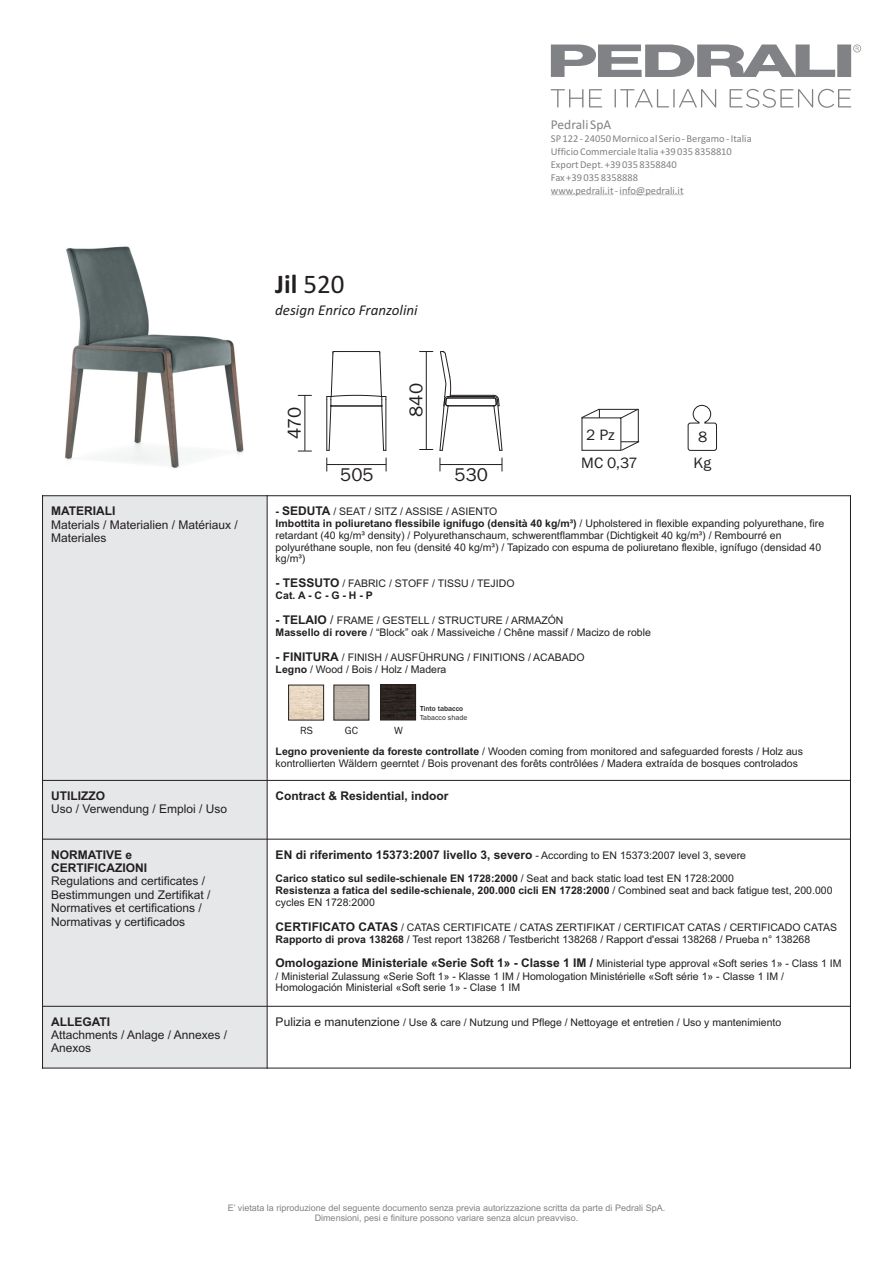
<style>
.page{position:relative;width:893px;height:1263px;background:#fff}
.page>*{position:absolute;margin:0;border:0;box-sizing:border-box;transform-origin:0 0}
.t1{font:700 27px "Calibri";color:#231f20}
.t2{font:19.05px "Franklin Gothic";color:#231f20}
.t3{font:15.6px "Franklin Gothic";color:#231f20}
.t4{font:italic 15px "Calibri";color:#231f20}
.t5{font:13.5px "Calibri";color:#808285}
.t6{font:12px/13.4px "Arial";color:#231f20}
.t7{font:700 12px "Arial";color:#231f20}
.t8{font:10.8px "Franklin Gothic";color:#231f20}
.t9{font:10.5px/11.9px "Arial";color:#231f20}
.t10{font:700 10.5px/11.7px "Arial";color:#231f20}
.t11{font:10.5px/12.8px "Calibri";color:#808285}
.t12{font:9px/10.1px "Arial";color:#808285;text-align:center}
.t13{font:500 7.5px/8.6px "Franklin Gothic";color:#231f20}
.s1{font-weight:400}
.s2{font-weight:700}
.s3{font-weight:700;font-size:12px}
.s4{font-size:12px}
.s5{font-weight:400;font-size:10.5px}
</style>
<div class="page">
<img style="left:65px;top:246px;width:179px;height:222px">
<div style="left:43px;top:496px;width:224px;height:284px;background:#e6e7e9"></div>
<div style="left:43px;top:780px;width:224px;height:59px;background:#e6e7e9"></div>
<div style="left:43px;top:839px;width:224px;height:167px;background:#e6e7e9"></div>
<div style="left:43px;top:1006px;width:224px;height:62px;background:#e6e7e9"></div>
<hr style="left:42px;top:495px;width:1px;height:573px;background:#231f20">
<hr style="left:267px;top:495px;width:1px;height:573px;background:#231f20">
<hr style="left:850px;top:495px;width:1px;height:573px;background:#231f20">
<hr style="left:42px;top:1068px;width:809px;height:1px;background:#231f20">
<hr style="left:42px;top:1006px;width:809px;height:1px;background:#231f20">
<hr style="left:42px;top:839px;width:809px;height:1px;background:#231f20">
<hr style="left:42px;top:780px;width:809px;height:1px;background:#231f20">
<hr style="left:42px;top:495px;width:809px;height:1px;background:#231f20">
<svg style="left:687px;top:405px;width:30px;height:46px"></svg>
<svg style="left:581px;top:408px;width:59px;height:43px"></svg>
<img style="left:382px;top:687px;width:32px;height:31px">
<div style="left:380px;top:685px;width:36px;height:35px;border:1px solid #231f20"></div>
<svg style="left:386px;top:458px;width:1px;height:13px"></svg>
<svg style="left:327px;top:458px;width:1px;height:13px"></svg>
<hr style="left:327px;top:464px;width:59px;height:1px;background:#231f20">
<svg style="left:298px;top:395px;width:14px;height:1px"></svg>
<svg style="left:298px;top:451px;width:14px;height:1px"></svg>
<hr style="left:305px;top:395px;width:1px;height:56px;background:#231f20">
<svg style="left:502px;top:458px;width:1px;height:13px"></svg>
<svg style="left:440px;top:458px;width:1px;height:13px"></svg>
<hr style="left:440px;top:464px;width:62px;height:1px;background:#231f20">
<svg style="left:419px;top:351px;width:14px;height:1px"></svg>
<svg style="left:419px;top:449px;width:14px;height:1px"></svg>
<hr style="left:426px;top:352px;width:1px;height:97px;background:#231f20">
<svg style="left:327px;top:351px;width:60px;height:100px"></svg>
<hr style="left:448px;top:405px;width:46px;height:1px;background:#231f20">
<hr style="left:448px;top:406px;width:46px;height:1px;background:#231f20">
<hr style="left:448px;top:396px;width:46px;height:1px;background:#231f20">
<hr style="left:448px;top:398px;width:46px;height:1px;background:#231f20">
<svg style="left:494px;top:395px;width:8px;height:56px"></svg>
<hr style="left:450px;top:395px;width:44px;height:1px;background:#231f20">
<svg style="left:440px;top:351px;width:11px;height:100px"></svg>
<img style="left:336px;top:687px;width:31px;height:31px">
<img style="left:290px;top:687px;width:32px;height:31px">
<div style="left:288px;top:685px;width:36px;height:35px;border:1px solid #231f20"></div>
<hr style="left:551px;top:195px;width:62px;height:1px;background:#808285">
<hr style="left:620px;top:195px;width:63px;height:1px;background:#808285">
<svg style="left:551px;top:44px;width:310px;height:64px"></svg>
<p class="t1" style="left:275px;top:273px;width:71px">Jil <span class="s1">520</span></p>
<p class="t4" style="left:275px;top:303px;width:144px">design Enrico Franzolini</p>
<p class="t2" style="left:288px;top:439px;width:34px;rotate:-90deg">470</p>
<p class="t2" style="left:340px;top:468px;width:35px">505</p>
<p class="t2" style="left:409px;top:417px;width:35px;rotate:-90deg">840</p>
<p class="t2" style="left:455px;top:468px;width:35px">530</p>
<p class="t5" style="left:551px;top:119px;width:62px">Pedrali SpA</p>
<p class="t11" style="left:551px;top:133px;width:202px">SP 122 - 24050 Mornico al Serio - Bergamo - Italia Ufficio Commerciale Italia +39 035 8358810<br>Export Dept. +39 035 8358840<br>Fax +39 035 8358888<br>www.pedrali.it - info@pedrali.it</p>
<p class="t3" style="left:586px;top:429px;width:30px">2 Pz</p>
<p class="t3" style="left:698px;top:431px;width:11px">8</p>
<p class="t3" style="left:581px;top:457px;width:58px">MC 0,37</p>
<p class="t3" style="left:693px;top:457px;width:19px">Kg</p>
<p class="t6" style="left:51px;top:505px;width:188px"><span class="s2">MATERIALI<br></span>Materials / Materialien / Matériaux /<br>Materiales</p>
<p class="t9" style="left:276px;top:506px;width:550px"><span class="s2">-</span> <span class="s3">SEDUTA</span> / SEAT / SITZ / ASSISE / ASIENTO<br><span class="s2">Imbottita in poliuretano flessibile ignifugo (densità 40 kg/m³)</span> / Upholstered in flexible expanding polyurethane, fire retardant (40 kg/m³ density) / Polyurethanschaum, schwerentflammbar (Dichtigkeit 40 kg/m³) / Rembourré en polyuréthane souple, non feu (densité 40 kg/m³) / Tapizado con espuma de poliuretano flexible, ignífugo (densidad 40 kg/m³)</p>
<p class="t9" style="left:276px;top:578px;width:240px"><span class="s3">- TESSUTO</span> / FABRIC / STOFF / TISSU / TEJIDO<br><span class="s2">Cat. A - C - G - H - P</span></p>
<p class="t9" style="left:276px;top:615px;width:377px"><span class="s3">- TELAIO</span> <span class="s4">/</span> FRAME / GESTELL / STRUCTURE / ARMAZÓN<br><span class="s2">Massello di rovere</span> / “Block” oak / Massiveiche / Chêne massif / Macizo de roble</p>
<p class="t9" style="left:276px;top:652px;width:310px"><span class="s3">- FINITURA</span> / FINISH / AUSFÜHRUNG / FINITIONS / ACABADO<br><span class="s2">Legno</span> / Wood / Bois / Holz / Madera</p>
<p class="t8" style="left:300px;top:726px;width:14px">RS</p>
<p class="t8" style="left:345px;top:727px;width:15px">GC</p>
<p class="t8" style="left:394px;top:726px;width:10px">W</p>
<p class="t13" style="left:420px;top:705px;width:49px">Tinto tabacco<br><span class="s1">Tabacco shade</span></p>
<p class="t9" style="left:276px;top:746px;width:529px"><span class="s2">Legno proveniente da foreste controllate</span> / Wooden coming from monitored and safeguarded forests / Holz aus kontrollierten Wäldern geerntet / Bois provenant des forêts contrôlées / Madera extraída de bosques controlados</p>
<p class="t6" style="left:51px;top:790px;width:178px"><span class="s2">UTILIZZO<br></span>Uso / Verwendung / Emploi / Uso</p>
<p class="t7" style="left:276px;top:791px;width:174px">Contract &amp; Residential, indoor</p>
<p class="t6" style="left:51px;top:849px;width:161px"><span class="s2">NORMATIVE e<br>CERTIFICAZIONI<br></span>Regulations and certificates /<br>Bestimmungen und Zertifikat /<br>Normatives et certifications /<br>Normativas y certificados</p>
<p class="t7" style="left:276px;top:850px;width:472px">EN di riferimento 15373:2007 livello 3, severo <span class="s5">- According to EN 15373:2007 level 3, severe</span></p>
<p class="t10" style="left:276px;top:874px;width:558px">Carico statico sul sedile-schienale EN 1728:2000 <span class="s1">/ Seat and back static load test EN 1728:2000<br></span>Resistenza a fatica del sedile-schienale, 200.000 cicli EN 1728:2000 <span class="s1">/ Combined seat and back fatigue test, 200.000 cycles EN 1728:2000</span></p>
<p class="t9" style="left:276px;top:922px;width:563px"><span class="s3">CERTIFICATO CATAS</span> / CATAS CERTIFICATE / CATAS ZERTIFIKAT / CERTIFICAT CATAS / CERTIFICADO CATAS<br><span class="s2">Rapporto di prova 138268</span> / Test report 138268 / Testbericht 138268 / Rapport d'essai 138268 / Prueba n° 138268</p>
<p class="t7" style="left:276px;top:959px;width:567px">Omologazione Ministeriale «Serie Soft 1» - Classe 1 IM / <span class="s5">Ministerial type approval «Soft series 1» - Class 1 IM</span></p>
<p class="t9" style="left:276px;top:971px;width:510px">/ Ministerial Zulassung «Serie Soft 1» - Klasse 1 IM / Homologation Ministérielle «Soft série 1» - Classe 1 IM /<br>Homologación Ministerial «Soft serie 1» - Clase 1 IM</p>
<p class="t6" style="left:51px;top:1016px;width:178px"><span class="s2">ALLEGATI<br></span>Attachments / Anlage / Annexes /<br>Anexos</p>
<p class="t9" style="left:276px;top:1017px;width:507px"><span class="s4">Pulizia e manutenzione</span> / Use &amp; care / Nutzung und Pflege / Nettoyage et entretien / Uso y mantenimiento</p>
<p class="t12" style="left:228px;top:1203px;width:439px">E’ vietata la riproduzione del seguente documento senza previa autorizzazione scritta da parte di Pedrali SpA.<br>Dimensioni, pesi e finiture possono variare senza alcun preavviso.</p>
</div>
